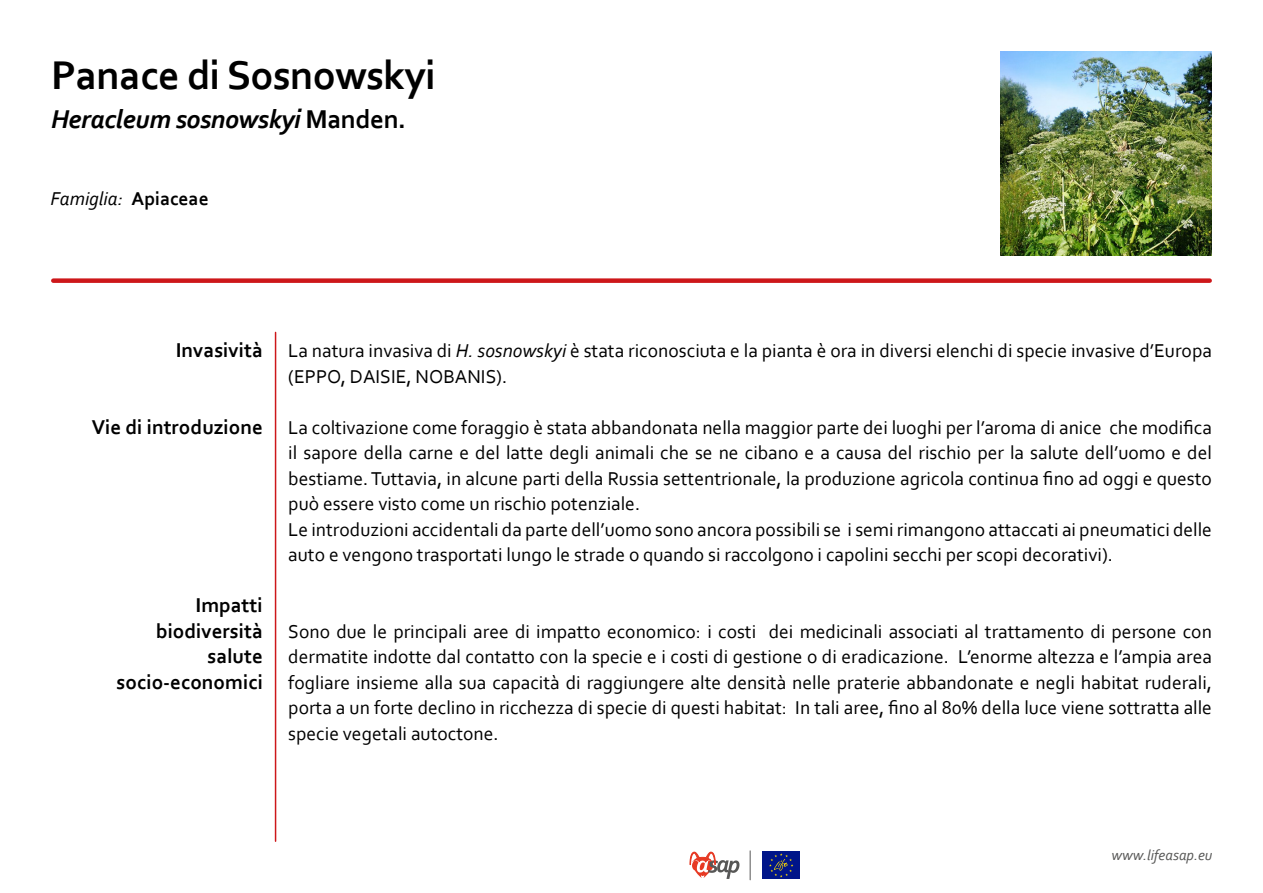
<style>
.page{position:relative;width:1263px;height:893px;background:#fff}
.page>*{position:absolute;margin:0;border:0;box-sizing:border-box;transform-origin:0 0}
.t1{font:700 42px "Corbel";letter-spacing:-.015em;color:#000}
.t2{font:italic 700 27px "Corbel";letter-spacing:-.015em;color:#000}
.t3{font:700 21px/25.5px "Corbel";color:#000;text-align:right}
.t4{font:19.5px/25.5px "Corbel";color:#000}
.t5{font:italic 19.5px "Corbel";color:#000}
.t6{font:italic 15px "Corbel";color:#575756}
.s1{font-style:normal}
.s2{font-weight:700;font-style:normal}
.s3{font-style:italic}
</style>
<div class="page">
<div style="left:53px;top:278px;width:1157px;height:5px;background:#cd171a"></div>
<img style="left:1000px;top:51px;width:212px;height:204px">
<hr style="left:275px;top:332px;width:1px;height:509px;background:#cd171a">
<svg style="left:689px;top:851px;width:50px;height:28px"></svg>
<svg style="left:750px;top:851px;width:1px;height:29px"></svg>
<div style="left:762px;top:852px;width:38px;height:27px;background:#001589"></div>
<svg style="left:769px;top:853px;width:24px;height:24px"></svg>
<h1 class="t1" style="left:51px;top:49px;width:386px">Panace di Sosnowskyi</h1>
<h2 class="t2" style="left:51px;top:102px;width:357px">Heracleum sosnowskyi <span class="s1">Manden.</span></h2>
<p class="t5" style="left:51px;top:186px;width:160px">Famiglia: <span class="s2">Apiaceae</span></p>
<p class="t3" style="left:176px;top:337px;width:89px">Invasività</p>
<p class="t3" style="left:92px;top:413px;width:173px">Vie di introduzione</p>
<p class="t3" style="left:117px;top:592px;width:148px">Impatti biodiversità salute socio-economici</p>
<p class="t4" style="left:288px;top:337px;width:925px">La natura invasiva di <span class="s3">H. sosnowskyi</span> è stata riconosciuta e la pianta è ora in diversi elenchi di specie invasive d’Europa (EPPO, DAISIE, NOBANIS).</p>
<p class="t4" style="left:288px;top:414px;width:925px">La coltivazione come foraggio è stata abbandonata nella maggior parte dei luoghi per l’aroma di anice che modifica il sapore della carne e del latte degli animali che se ne cibano e a causa del rischio per la salute dell’uomo e del bestiame. Tuttavia, in alcune parti della Russia settentrionale, la produzione agricola continua fino ad oggi e questo può essere visto come un rischio potenziale.<br>Le introduzioni accidentali da parte dell’uomo sono ancora possibili se i semi rimangono attaccati ai pneumatici delle auto e vengono trasportati lungo le strade o quando si raccolgono i capolini secchi per scopi decorativi).</p>
<p class="t4" style="left:288px;top:618px;width:925px;text-align:justify">Sono due le principali aree di impatto economico: i costi dei medicinali associati al trattamento di persone con dermatite indotte dal contatto con la specie e i costi di gestione o di eradicazione. L’enorme altezza e l’ampia area fogliare insieme alla sua capacità di raggiungere alte densità nelle praterie abbandonate e negli habitat ruderali, porta a un forte declino in ricchezza di specie di questi habitat: In tali aree, fino al 80% della luce viene sottratta alle specie vegetali autoctone.</p>
<p class="t6" style="left:1111px;top:846px;width:102px">www.lifeasap.eu</p>
</div>
